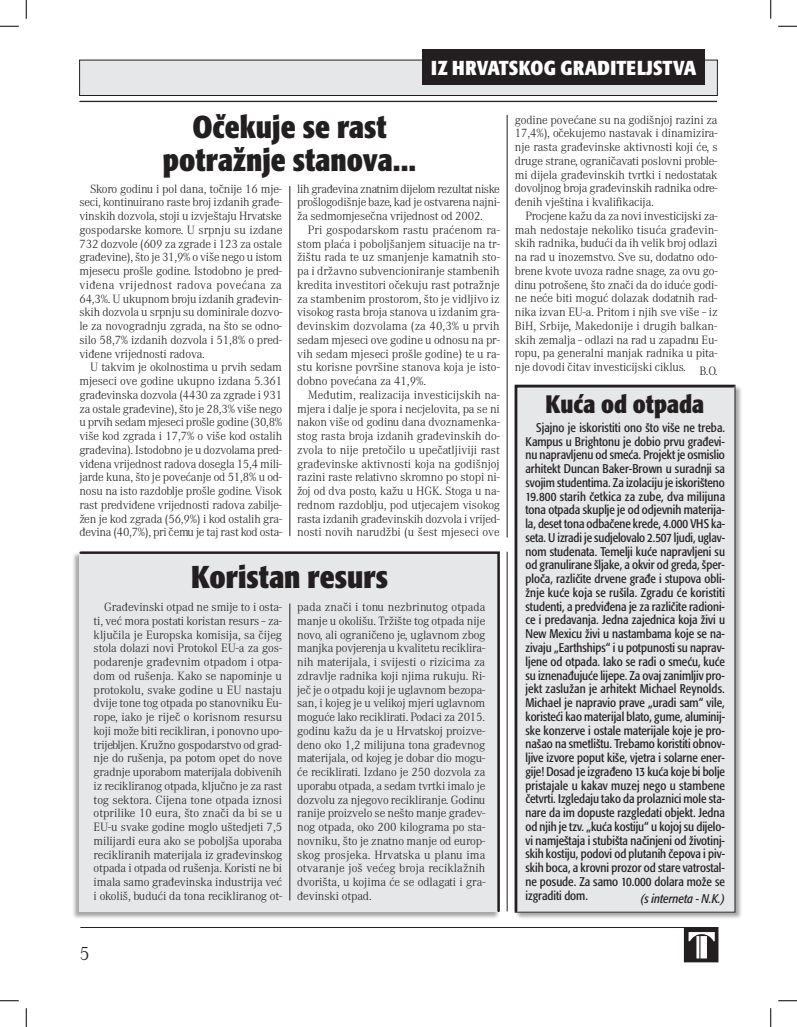
<style>
.page{position:relative;width:797px;height:1027px;background:#fff}
.page>*{position:absolute;margin:0;border:0;box-sizing:border-box;transform-origin:0 0}
.t1{font:50px "ABC Znaci Firmi";color:#231f20}
.t2{font:700 condensed 31.25px/32.5px "Formata";color:#231f20;text-align:center}
.t3{font:700 condensed 25px "Formata";color:#231f20}
.t4{font:700 condensed 20px "Formata";letter-spacing:.01em;color:#fff}
.t5{font:300 20px "Mercedes";color:#231f20}
.t6{font:300 12.5px/13.8px "Mercedes";letter-spacing:-.01em;color:#231f20;text-align:justify}
.t7{font:12.5px/13.8px "Formata Condensed";color:#231f20;text-align:justify}
.t8{font:italic 12.5px "Formata Condensed";color:#231f20}
</style>
<div class="page">
<hr style="left:80px;top:927px;width:638px;height:1px;background:#231f20">
<div style="left:72px;top:552px;width:427px;height:367px;background:#231f20;opacity:.4"></div>
<hr style="left:79px;top:101px;width:638px;height:1px;background:#231f20">
<div style="left:79px;top:60px;width:638px;height:36px;background:#e6e7e9;border:1px solid #231f20"></div>
<hr style="left:507px;top:115px;width:1px;height:423px;background:#231f20">
<hr style="left:507px;top:552px;width:1px;height:359px;background:#231f20">
<hr style="left:289px;top:186px;width:1px;height:350px;background:#231f20">
<div style="left:422px;top:49px;width:282px;height:36px;background:#231f20"></div>
<div style="left:78px;top:551px;width:422px;height:362px;background:#e6e7e9"></div>
<div style="left:514px;top:384px;width:228px;height:536px;background:#231f20;opacity:.4"></div>
<div style="left:514px;top:384px;width:221px;height:529px;background:#e6e7e9"></div>
<svg style="left:0;top:25px;width:19px;height:2px"></svg>
<svg style="left:778px;top:25px;width:19px;height:2px"></svg>
<svg style="left:0;top:1000px;width:19px;height:1px"></svg>
<svg style="left:778px;top:1000px;width:19px;height:1px"></svg>
<svg style="left:25px;top:0;width:2px;height:19px"></svg>
<svg style="left:25px;top:1008px;width:2px;height:19px"></svg>
<svg style="left:770px;top:0;width:1px;height:19px"></svg>
<svg style="left:770px;top:1008px;width:1px;height:19px"></svg>
<h3 class="t4" style="left:431px;top:55px;width:267px">IZ HRVATSKOG GRADITELJSTVA</h3>
<h2 class="t2" style="left:163px;top:111px;width:255px">Očekuje se rast potražnje stanova...</h2>
<p class="t6" style="left:79px;top:182px;width:204px;text-indent:11px">Skoro godinu i pol dana, točnije 16 mje&shy;seci, kontinuirano raste broj izdanih građe&shy;vinskih dozvola, stoji u izvještaju Hrvatske gospodarske komore. U srpnju su izdane 732 dozvole (609 za zgrade i 123 za ostale građevine), što je 31,9% o više nego u istom mjesecu prošle godine. Istodobno je pred&shy;viđena vrijednost radova povećana za 64,3%. U ukupnom broju izdanih građevin&shy;skih dozvola u srpnju su dominirale dozvo&shy;le za novogradnju zgrada, na što se odno&shy;silo 58,7% izdanih dozvola i 51,8% o pred&shy;viđene vrijednosti radova.</p>
<p class="t6" style="left:79px;top:361px;width:204px;text-indent:11px">U takvim je okolnostima u prvih sedam mjeseci ove godine ukupno izdana 5.361 građevinska dozvola (4430 za zgrade i 931 za ostale građevine), što je 28,3% više nego u prvih sedam mjeseci prošle godine (30,8% više kod zgrada i 17,7% o više kod ostalih građevina). Istodobno je u dozvolama pred&shy;viđena vrijednost radova dosegla 15,4 mili&shy;jarde kuna, što je povećanje od 51,8% u od&shy;nosu na isto razdoblje prošle godine. Visok rast predviđene vrijednosti radova zabilje&shy;žen je kod zgrada (56,9%) i kod ostalih gra&shy;đevina (40,7%), pri čemu je taj rast kod osta-</p>
<p class="t6" style="left:297px;top:182px;width:204px">lih građevina znatnim dijelom rezultat niske prošlogodišnje baze, kad je ostvarena najni&shy;ža sedmomjesečna vrijednost od 2002.</p>
<p class="t6" style="left:297px;top:223px;width:204px;text-indent:11px">Pri gospodarskom rastu praćenom ra&shy;stom plaća i poboljšanjem situacije na tr&shy;žištu rada te uz smanjenje kamatnih sto&shy;pa i državno subvencioniranje stambenih kredita investitori očekuju rast potražnje za stambenim prostorom, što je vidljivo iz visokog rasta broja stanova u izdanim gra&shy;đevinskim dozvolama (za 40,3% u prvih sedam mjeseci ove godine u odnosu na pr&shy;vih sedam mjeseci prošle godine) te u ra&shy;stu korisne površine stanova koja je isto&shy;dobno povećana za 41,9%.</p>
<p class="t6" style="left:297px;top:388px;width:204px;text-indent:11px">Međutim, realizacija investicijskih na&shy;mjera i dalje je spora i necjelovita, pa se ni nakon više od godinu dana dvoznamenka&shy;stog rasta broja izdanih građevinskih do&shy;zvola to nije pretočilo u upečatljiviji rast građevinske aktivnosti koja na godišnjoj razini raste relativno skromno po stopi ni&shy;žoj od dva posto, kažu u HGK. Stoga u na&shy;rednom razdoblju, pod utjecajem visokog rasta izdanih građevinskih dozvola i vrijed&shy;nosti novih narudžbi (u šest mjeseci ove</p>
<h2 class="t2" style="left:191px;top:561px;width:198px">Koristan resurs</h2>
<p class="t6" style="left:94px;top:600px;width:190px;text-indent:11px">Građevinski otpad ne smije to i osta&shy;ti, već mora postati koristan resurs – za&shy;ključila je Europska komisija, sa čijeg stola dolazi novi Protokol EU-a za gos&shy;podarenje građevnim otpadom i otpa&shy;dom od rušenja. Kako se napominje u protokolu, svake godine u EU nastaju dvije tone tog otpada po stanovniku Eu&shy;rope, iako je riječ o korisnom resursu koji može biti recikliran, i ponovno upo&shy;trijebljen. Kružno gospodarstvo od grad&shy;nje do rušenja, pa potom opet do nove gradnje uporabom materijala dobivenih iz recikliranog otpada, ključno je za rast tog sektora. Cijena tone otpada iznosi otprilike 10 eura, što znači da bi se u EU-u svake godine moglo uštedjeti 7,5 milijardi eura ako se poboljša uporaba recikliranih materijala iz građevinskog otpada i otpada od rušenja. Koristi ne bi imala samo građevinska industrija već i okoliš, budući da tona recikliranog ot-</p>
<p class="t6" style="left:297px;top:600px;width:190px">pada znači i tonu nezbrinutog otpada manje u okolišu. Tržište tog otpada nije novo, ali ograničeno je, uglavnom zbog manjka povjerenja u kvalitetu reciklira&shy;nih materijala, i svijesti o rizicima za zdravlje radnika koji njima rukuju. Ri&shy;ječ je o otpadu koji je uglavnom bezopa&shy;san, i kojeg je u velikoj mjeri uglavnom moguće lako reciklirati. Podaci za 2015. godinu kažu da je u Hrvatskoj proizve&shy;deno oko 1,2 milijuna tona građevnog materijala, od kojeg je dobar dio mogu&shy;će reciklirati. Izdano je 250 dozvola za uporabu otpada, a sedam tvrtki imalo je dozvolu za njegovo recikliranje. Godinu ranije proizvelo se nešto manje građev&shy;nog otpada, oko 200 kilograma po sta&shy;novniku, što je znatno manje od europ&shy;skog prosjeka. Hrvatska u planu ima otvaranje još većeg broja reciklažnih dvorišta, u kojima će se odlagati i gra&shy;đevinski otpad.</p>
<h3 class="t5" style="left:79px;top:942px;width:12px">5</h3>
<p class="t6" style="left:515px;top:113px;width:204px">godine povećane su na godišnjoj razini za 17,4%), očekujemo nastavak i dinamizira&shy;nje rasta građevinske aktivnosti koji će, s druge strane, ograničavati poslovni proble&shy;mi dijela građevinskih tvrtki i nedostatak dovoljnog broja građevinskih radnika odre&shy;đenih vještina i kvalifikacija.</p>
<p class="t6" style="left:515px;top:209px;width:204px;text-indent:11px">Procjene kažu da za novi investicijski za&shy;mah nedostaje nekoliko tisuća građevin&shy;skih radnika, budući da ih velik broj odlazi na rad u inozemstvo. Sve su, dodatno odo&shy;brene kvote uvoza radne snage, za ovu go&shy;dinu potrošene, što znači da do iduće godi&shy;ne neće biti moguć dolazak dodatnih rad&shy;nika izvan EU-a. Pritom i njih sve više – iz BiH, Srbije, Makedonije i drugih balkan&shy;skih zemalja – odlazi na rad u zapadnu Eu&shy;ropu, pa generalni manjak radnika u pita&shy;nje dovodi čitav investicijski ciklus. B.O.</p>
<h3 class="t3" style="left:545px;top:389px;width:160px">Kuća od otpada</h3>
<p class="t7" style="left:525px;top:421px;width:201px;text-indent:11px">Sjajno je iskoristiti ono što više ne treba.<br>Kampus u Brightonu je dobio prvu građevi&shy;nu napravljenu od smeća. Projekt je osmislio arhitekt Duncan Baker-Brown u suradnji sa svojim studentima. Za izolaciju je iskorišteno 19.800 starih četkica za zube, dva milijuna tona otpada skuplje je od odjevnih materija&shy;la, deset tona odbačene krede, 4.000 VHS ka&shy;seta. U izradi je sudjelovalo 2.507 ljudi, uglav&shy;nom studenata. Temelji kuće napravljeni su od granulirane šljake, a okvir od greda, šper&shy;ploča, različite drvene građe i stupova obli&shy;žnje kuće koja se rušila. Zgradu će koristiti studenti, a predviđena je za različite radioni&shy;ce i predavanja. Jedna zajednica koja živi u New Mexicu živi u nastambama koje se na&shy;zivaju „Earthships“ i u potpunosti su naprav&shy;ljene od otpada. Iako se radi o smeću, kuće su iznenađujuće lijepe. Za ovaj zanimljiv pro&shy;jekt zaslužan je arhitekt Michael Reynolds.<br>Michael je napravio prave „uradi sam“ vile, koristeći kao materijal blato, gume, aluminij&shy;ske konzerve i ostale materijale koje je pro&shy;našao na smetlištu. Trebamo koristiti obnov&shy;ljive izvore poput kiše, vjetra i solarne ener&shy;gije! Dosad je izgrađeno 13 kuća koje bi bolje pristajale u kakav muzej nego u stambene četvrti. Izgledaju tako da prolaznici mole sta&shy;nare da im dopuste razgledati objekt. Jedna od njih je tzv. „kuća kostiju“ u kojoj su dijelo&shy;vi namještaja i stubišta načinjeni od životinj&shy;skih kostiju, podovi od plutanih čepova i piv&shy;skih boca, a krovni prozor od stare vatrostal&shy;ne posude. Za samo 10.000 dolara može se izgraditi dom.</p>
<p class="t8" style="left:640px;top:891px;width:86px">(s interneta - N.K.)</p>
<h1 class="t1" style="left:682px;top:906px;width:40px">√</h1>
</div>
